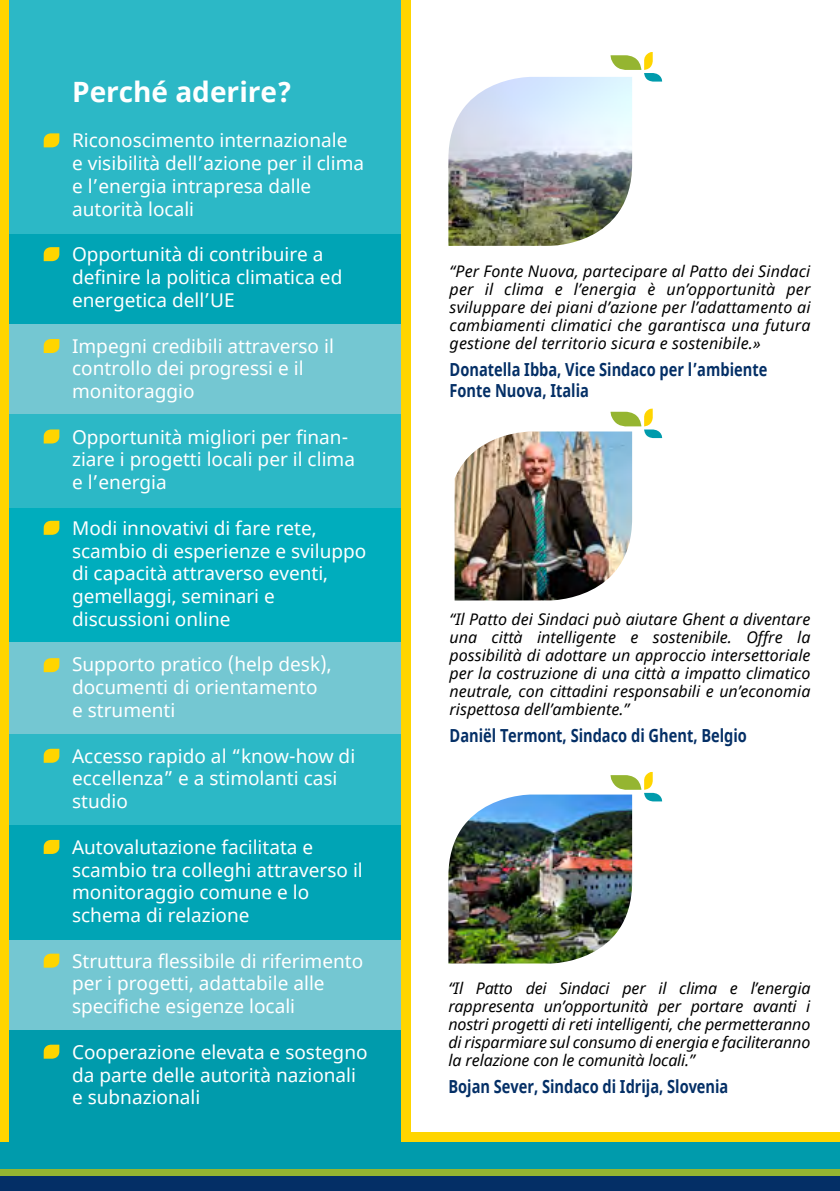
<style>
.page{position:relative;width:840px;height:1191px;background:#fff}
.page>*{position:absolute;margin:0;border:0;box-sizing:border-box;transform-origin:0 0}
.t1{font:700 28px "Noto Sans";color:#fff}
.t2{font:19px/22.8px "Noto Sans";color:#fff}
.t3{font:700 18px/21.6px "Noto Sans";color:#042f66;scale:.81 1}
.t4{font:italic 16px/18px "Noto Sans";color:#000;text-align:justify}
</style>
<div class="page">
<div style="left:0;top:1132px;width:839px;height:10px;background:#ffd500"></div>
<div style="left:0;top:0;width:10px;height:1137px;background:#ffd500"></div>
<div style="left:391px;top:0;width:19px;height:1137px;background:#ffd500"></div>
<div style="left:10px;top:0;width:391px;height:1155px;background:#2cb8c6"></div>
<div style="left:0;top:1142px;width:839px;height:27px;background:#009bac"></div>
<div style="left:0;top:1169px;width:839px;height:7px;background:#95b531"></div>
<div style="left:0;top:1176px;width:839px;height:15px;background:#042f66"></div>
<div style="left:10px;top:1027px;width:391px;height:115px;background:#009bac"></div>
<div style="left:10px;top:825px;width:391px;height:115px;background:#00a4b5"></div>
<div style="left:10px;top:235px;width:391px;height:89px;background:#00a4b5"></div>
<div style="left:10px;top:324px;width:391px;height:89px;background:#74c7d2"></div>
<div style="left:10px;top:636px;width:391px;height:97px;background:#74c7d2"></div>
<div style="left:10px;top:940px;width:391px;height:89px;background:#74c7d2"></div>
<div style="left:10px;top:508px;width:391px;height:133px;background:#00adbd"></div>
<img style="left:454px;top:431px;width:177px;height:169px">
<img style="left:448px;top:77px;width:183px;height:169px">
<img style="left:448px;top:794px;width:183px;height:169px">
<svg style="left:599px;top:52px;width:63px;height:33px"></svg>
<svg style="left:599px;top:408px;width:63px;height:33px"></svg>
<svg style="left:599px;top:772px;width:63px;height:32px"></svg>
<svg style="left:44px;top:247px;width:15px;height:14px"></svg>
<svg style="left:44px;top:339px;width:15px;height:14px"></svg>
<svg style="left:44px;top:429px;width:15px;height:14px"></svg>
<svg style="left:44px;top:521px;width:15px;height:14px"></svg>
<svg style="left:44px;top:658px;width:15px;height:14px"></svg>
<svg style="left:44px;top:748px;width:15px;height:14px"></svg>
<svg style="left:44px;top:133px;width:15px;height:14px"></svg>
<svg style="left:44px;top:840px;width:15px;height:14px"></svg>
<svg style="left:44px;top:953px;width:15px;height:14px"></svg>
<svg style="left:44px;top:1044px;width:15px;height:14px"></svg>
<h1 class="t1" style="left:72px;top:72px;width:221px">Perché aderire?</h1>
<p class="t2" style="left:72px;top:130px;width:293px">Riconoscimento internazionale<br>e visibilità dell’azione per il clima e l’energia intrapresa dalle autorità locali</p>
<p class="t2" style="left:72px;top:244px;width:272px">Opportunità di contribuire a definire la politica climatica ed energetica dell’UE</p>
<p class="t2" style="left:72px;top:335px;width:263px">Impegni credibili attraverso il controllo dei progressi e il monitoraggio</p>
<p class="t2" style="left:72px;top:426px;width:284px">Opportunità migliori per finan&shy;ziare i progetti locali per il clima e l’energia</p>
<p class="t2" style="left:72px;top:517px;width:296px">Modi innovativi di fare rete, scambio di esperienze e sviluppo di capacità attraverso eventi, gemellaggi, seminari e discussioni online</p>
<p class="t2" style="left:72px;top:654px;width:261px">Supporto pratico (help desk), documenti di orientamento e strumenti</p>
<p class="t2" style="left:72px;top:745px;width:284px">Accesso rapido al “know-how di eccellenza” e a stimolanti casi studio</p>
<p class="t2" style="left:72px;top:836px;width:292px">Autovalutazione facilitata e scambio tra colleghi attraverso il monitoraggio comune e lo schema di relazione</p>
<p class="t2" style="left:72px;top:950px;width:292px">Struttura flessibile di riferimento per i progetti, adattabile alle specifiche esigenze locali</p>
<p class="t2" style="left:72px;top:1041px;width:297px">Cooperazione elevata e sostegno da parte delle autorità nazionali e subnazionali</p>
<p class="t4" style="left:449px;top:261px;width:362px">“Per Fonte Nuova, partecipare al Patto dei Sindaci per il clima e l’energia è un’opportunità per sviluppare dei piani d’azione per l’adattamento ai cambiamenti climatici che garantisca una futura gestione del territorio sicura e sostenibile.»</p>
<p class="t3" style="left:449px;top:359px;width:393px">Donatella Ibba, Vice Sindaco per l’ambiente<br>Fonte Nuova, Italia</p>
<p class="t4" style="left:449px;top:609px;width:362px">“Il Patto dei Sindaci può aiutare Ghent a diventare una città intelligente e sostenibile. Offre la possibilità di adottare un approccio intersettoriale per la costruzione di una città a impatto climatico neutrale, con cittadini responsabili e un’economia rispettosa dell’ambiente.”</p>
<p class="t3" style="left:449px;top:725px;width:368px">Daniël Termont, Sindaco di Ghent, Belgio</p>
<p class="t4" style="left:448px;top:978px;width:363px">“Il Patto dei Sindaci per il clima e l’energia rappresenta un’opportunità per portare avanti i nostri progetti di reti intelligenti, che permetteranno di risparmiare sul consumo di energia e faciliteranno la relazione con le comunità locali.”</p>
<p class="t3" style="left:448px;top:1076px;width:347px">Bojan Sever, Sindaco di Idrija, Slovenia</p>
</div>
